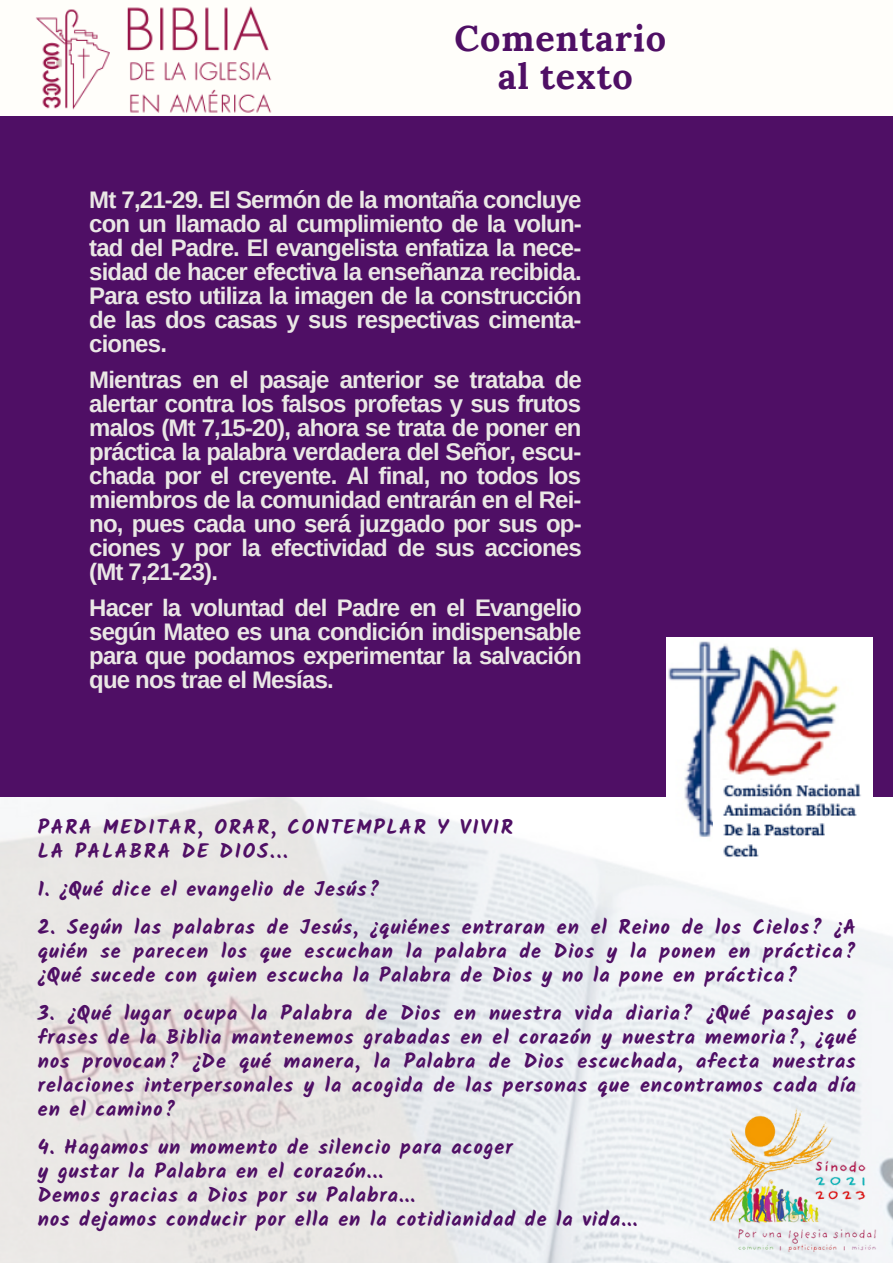
<style>
.page{position:relative;width:893px;height:1264px;background:#fff}
.page>*{position:absolute;margin:0;border:0;box-sizing:border-box;transform-origin:0 0}
.t1{font:700 36px/38.2px "Lora";letter-spacing:.025em;color:#4f0f65;text-align:center}
.t2{font:700 24px/24px "Arimo";letter-spacing:-.035em;color:#eae7e5;text-align:justify}
.t3{font:700 20.25px/24px "Kalam";letter-spacing:.045em;color:#4f0f65;text-align:justify}
.t4{font:700 20.25px/24px "Kalam";letter-spacing:.085em;color:#4f0f65}
</style>
<div class="page">
<div style="left:0;top:0;width:892px;height:1262px;background:#fffefa"></div>
<img style="left:0;top:796px;width:892px;height:466px">
<div style="left:0;top:116px;width:892px;height:680px;background:#4f0f65"></div>
<img style="left:36px;top:6px;width:236px;height:107px">
<img style="left:666px;top:638px;width:205px;height:221px">
<img style="left:713px;top:775px;width:159px;height:84px">
<img style="left:709px;top:1100px;width:183px;height:161px">
<h1 class="t1" style="left:454px;top:19px;width:213px">Comentario al texto</h1>
<p class="t2" style="left:89px;top:188px;width:494px">Mt 7,21-29. El Sermón de la montaña concluye con un llamado al cumplimiento de la volun&shy;tad del Padre. El evangelista enfatiza la nece&shy;sidad de hacer efectiva la enseñanza recibida.<br>Para esto utiliza la imagen de la construcción de las dos casas y sus respectivas cimenta&shy;ciones.</p>
<p class="t2" style="left:89px;top:368px;width:494px">Mientras en el pasaje anterior se trataba de alertar contra los falsos profetas y sus frutos malos (Mt 7,15-20), ahora se trata de poner en práctica la palabra verdadera del Señor, escu&shy;chada por el creyente. Al final, no todos los miembros de la comunidad entrarán en el Rei&shy;no, pues cada uno será juzgado por sus op&shy;ciones y por la efectividad de sus acciones (Mt 7,21-23).</p>
<p class="t2" style="left:89px;top:595px;width:494px">Hacer la voluntad del Padre en el Evangelio según Mateo es una condición indispensable para que podamos experimentar la salvación que nos trae el Mesías.</p>
<p class="t4" style="left:38px;top:814px;width:476px">PARA MEDITAR, ORAR, CONTEMPLAR Y VIVIR<br>LA PALABRA DE DIOS...</p>
<p class="t3" style="left:38px;top:876px;width:343px">1. ¿Qué dice el evangelio de Jesús?</p>
<p class="t3" style="left:38px;top:914px;width:819px">2. Según las palabras de Jesús, ¿quiénes entraran en el Reino de los Cielos? ¿A quién se parecen los que escuchan la palabra de Dios y la ponen en práctica? ¿Qué sucede con quien escucha la Palabra de Dios y no la pone en práctica?</p>
<p class="t3" style="left:38px;top:1000px;width:819px">3. ¿Qué lugar ocupa la Palabra de Dios en nuestra vida diaria? ¿Qué pasajes o frases de la Biblia mantenemos grabadas en el corazón y nuestra memoria?, ¿qué nos provocan? ¿De qué manera, la Palabra de Dios escuchada, afecta nuestras relaciones interpersonales y la acogida de las personas que encontramos cada día en el camino?</p>
<p class="t3" style="left:38px;top:1134px;width:601px;text-align:left">4. Hagamos un momento de silencio para acoger<br>y gustar la Palabra en el corazón...<br>Demos gracias a Dios por su Palabra...<br>nos dejamos conducir por ella en la cotidianidad de la vida...</p>
</div>
